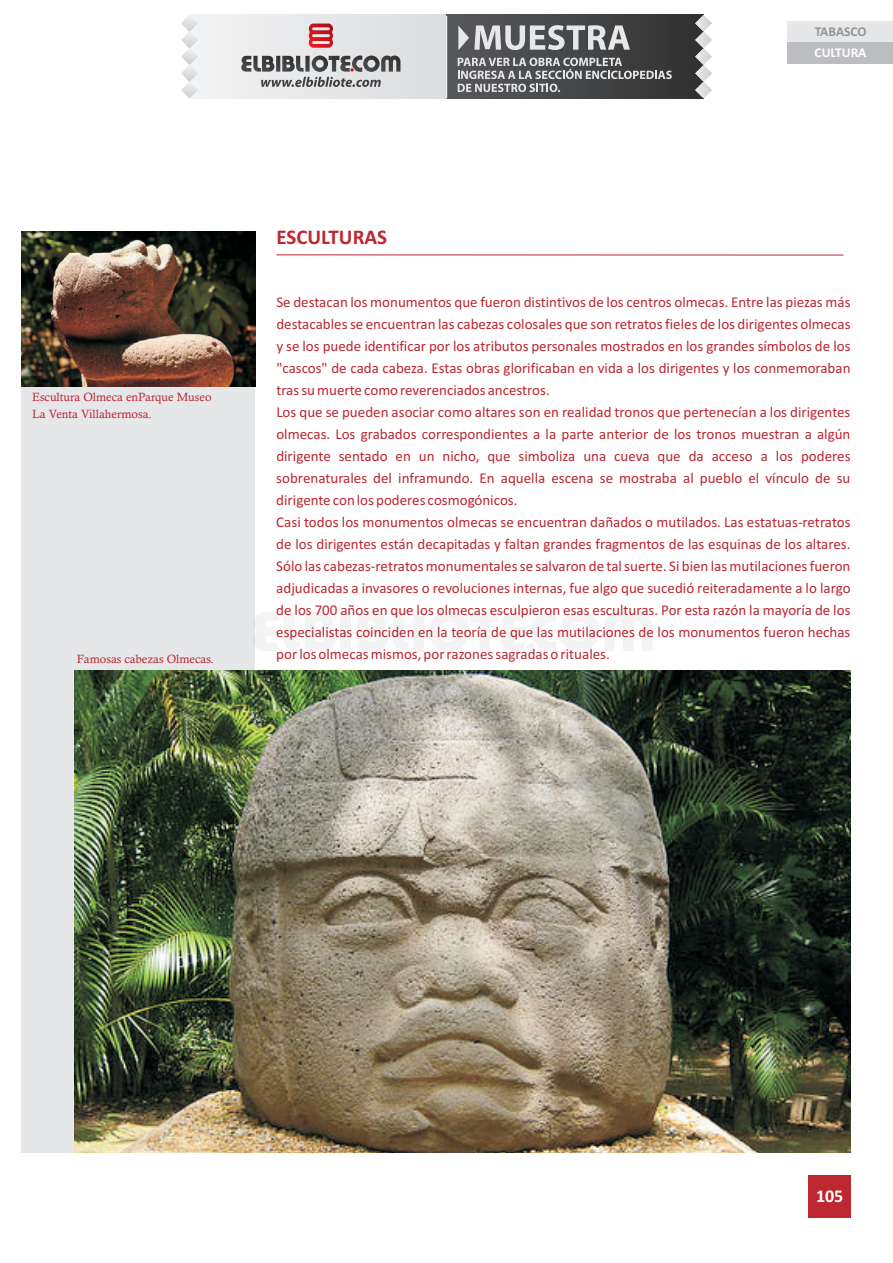
<style>
.page{position:relative;width:893px;height:1263px;background:#fff}
.page>*{position:absolute;margin:0;border:0;box-sizing:border-box;transform-origin:0 0}
.t1{font:700 21px "Calibri";color:#bc2730}
.t2{font:700 18px "Calibri";color:#fff}
.t3{font:15px/21.9px "Calibri";color:#bc2730}
.t4{font:700 13.5px "Calibri";color:#939598}
.t5{font:700 13.5px "Calibri";color:#fff}
.t6{font:12px/16.6px "Calisto";color:#bc2730}
</style>
<div class="page">
<div style="left:21px;top:231px;width:234px;height:921px;background:#e6e7e9"></div>
<img style="left:21px;top:231px;width:234px;height:155px">
<img style="left:75px;top:670px;width:775px;height:482px">
<hr style="left:276px;top:255px;width:567px;height:1px;background:#bc2730">
<div style="left:808px;top:1175px;width:42px;height:43px;background:#bc2730"></div>
<div style="left:787px;top:21px;width:106px;height:21px;background:#e6e7e9"></div>
<div style="left:787px;top:42px;width:106px;height:22px;background:#bcbdc0"></div>
<div style="left:189px;top:15px;width:514px;height:83px;background:#e6e7e9"></div>
<svg style="left:255px;top:612px;width:22px;height:39px"></svg>
<svg style="left:284px;top:612px;width:51px;height:39px"></svg>
<div style="left:340px;top:612px;width:11px;height:39px;background:#f4f4f4"></div>
<svg style="left:358px;top:612px;width:50px;height:39px"></svg>
<div style="left:413px;top:612px;width:11px;height:39px;background:#f4f4f4"></div>
<svg style="left:429px;top:612px;width:223px;height:39px"></svg>
<div style="left:446px;top:15px;width:257px;height:83px;background:linear-gradient(to right,#5a5b5d,#323232)"></div>
<svg style="left:181px;top:15px;width:17px;height:83px"></svg>
<svg style="left:695px;top:15px;width:17px;height:83px"></svg>
<svg style="left:309px;top:24px;width:24px;height:24px"></svg>
<svg style="left:241px;top:56px;width:159px;height:31px"></svg>
<svg style="left:458px;top:58px;width:214px;height:34px"></svg>
<svg style="left:458px;top:25px;width:172px;height:25px"></svg>
<hr style="left:446px;top:16px;width:1px;height:82px;background:#e6e7e9">
<p class="t4" style="left:815px;top:26px;width:53px">TABASCO</p>
<p class="t5" style="left:814px;top:47px;width:53px">CULTURA</p>
<p class="t6" style="left:32px;top:390px;width:181px">Escultura Olmeca enParque Museo<br>La Venta Villahermosa.</p>
<p class="t6" style="left:77px;top:652px;width:139px">Famosas cabezas Olmecas.</p>
<h1 class="t1" style="left:276px;top:228px;width:112px">ESCULTURAS</h1>
<p class="t3" style="left:276px;top:292px;width:576px">Se destacan los monumentos que fueron distintivos de los centros olmecas. Entre las piezas más destacables se encuentran las cabezas colosales que son retratos fieles de los dirigentes olmecas y se los puede identificar por los atributos personales mostrados en los grandes símbolos de los "cascos" de cada cabeza. Estas obras glorificaban en vida a los dirigentes y los conmemoraban tras su muerte como reverenciados ancestros.<br>Los que se pueden asociar como altares son en realidad tronos que pertenecían a los dirigentes olmecas. Los grabados correspondientes a la parte anterior de los tronos muestran a algún dirigente sentado en un nicho, que simboliza una cueva que da acceso a los poderes sobrenaturales del inframundo. En aquella escena se mostraba al pueblo el vínculo de su dirigente con los poderes cosmogónicos.<br>Casi todos los monumentos olmecas se encuentran dañados o mutilados. Las estatuas-retratos de los dirigentes están decapitadas y faltan grandes fragmentos de las esquinas de los altares.<br>Sólo las cabezas-retratos monumentales se salvaron de tal suerte. Si bien las mutilaciones fueron adjudicadas a invasores o revoluciones internas, fue algo que sucedió reiteradamente a lo largo de los 700 años en que los olmecas esculpieron esas esculturas. Por esta razón la mayoría de los especialistas coinciden en la teoría de que las mutilaciones de los monumentos fueron hechas por los olmecas mismos, por razones sagradas o rituales.</p>
<p class="t2" style="left:816px;top:1189px;width:29px">105</p>
</div>
